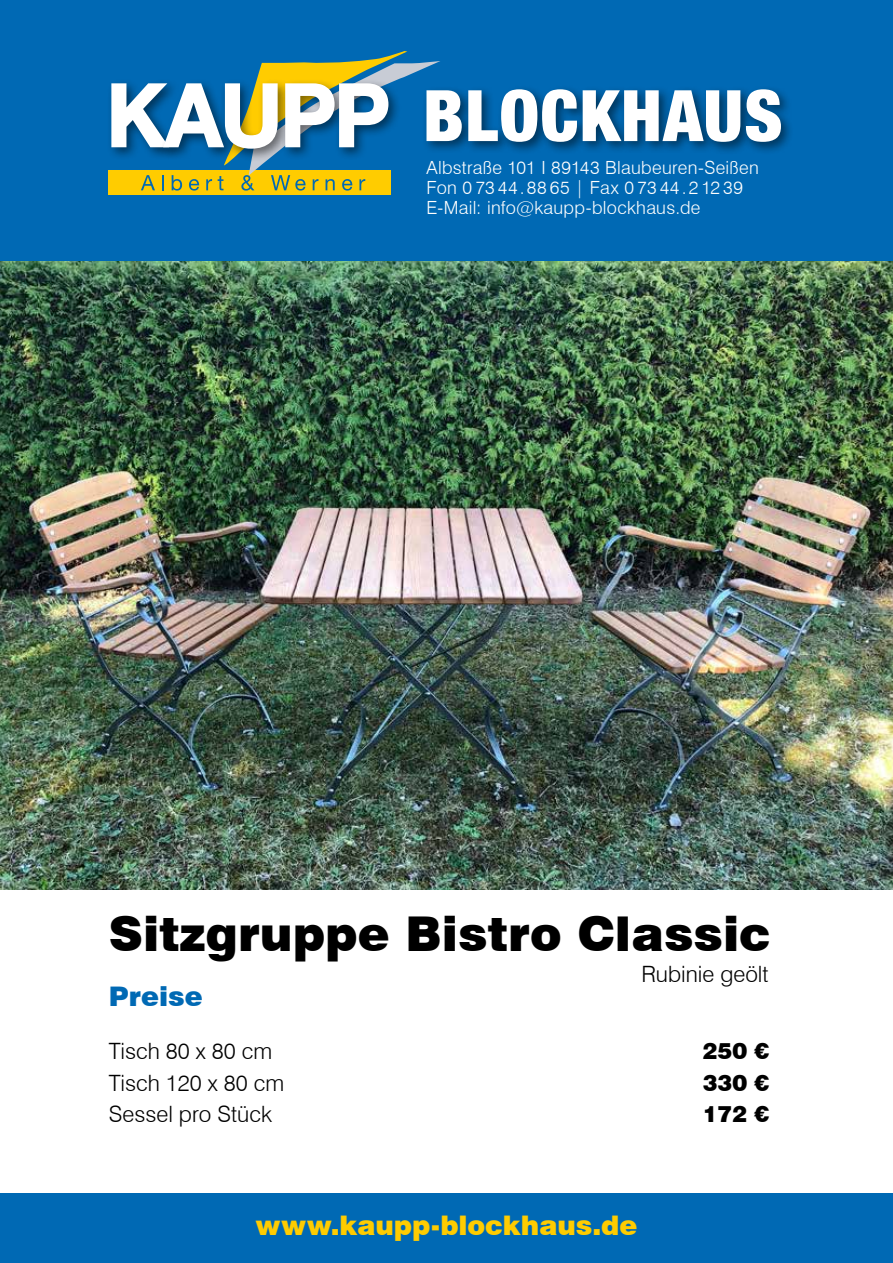
<style>
.page{position:relative;width:893px;height:1263px;background:#fff}
.page>*{position:absolute;margin:0;border:0;box-sizing:border-box;transform-origin:0 0}
.t1{font:900 48px "Swiss 721 BT";color:#000}
.t2{font:900 27px "Swiss 721 BT";letter-spacing:-.005em;color:#fc0}
.t3{font:900 27px "Swiss 721 BT";color:#0069b4}
.t4{font:300 22.5px "Swiss 721 BT";color:#000}
.t5{font:900 22.5px "Swiss 721 BT";color:#000}
.t6{font:300 18.15px/20px "Swiss 721 BT";letter-spacing:.015em;color:#fff}
</style>
<div class="page">
<img style="left:0;top:260px;width:893px;height:629px">
<div style="left:0;top:0;width:893px;height:260px;background:#0069b4"></div>
<div style="left:109px;top:170px;width:282px;height:25px;background:#fc0"></div>
<div style="left:422px;top:86px;width:53px;height:69px;background:#000;opacity:.5"></div>
<div style="left:464px;top:86px;width:47px;height:69px;background:#000;opacity:.5"></div>
<div style="left:496px;top:85px;width:55px;height:70px;background:#000;opacity:.5"></div>
<div style="left:537px;top:85px;width:53px;height:70px;background:#000;opacity:.5"></div>
<svg style="left:468px;top:89px;width:109px;height:53px;background:#95b8d1"></svg>
<div style="left:578px;top:86px;width:56px;height:69px;background:#000;opacity:.5"></div>
<div style="left:619px;top:86px;width:53px;height:69px;background:#000;opacity:.5"></div>
<div style="left:658px;top:86px;width:58px;height:69px;background:#000;opacity:.5"></div>
<div style="left:701px;top:86px;width:53px;height:69px;background:#000;opacity:.5"></div>
<svg style="left:583px;top:90px;width:157px;height:52px;background:#a8c3d7"></svg>
<div style="left:741px;top:85px;width:53px;height:70px;background:#000;opacity:.5"></div>
<svg style="left:746px;top:89px;width:35px;height:53px;background:#a9c4d8"></svg>
<div style="left:107px;top:79px;width:74px;height:82px;background:#0065ae"></div>
<svg style="left:111px;top:51px;width:351px;height:140px"></svg>
<div style="left:0;top:1194px;width:893px;height:69px;background:#0069b4"></div>
<p class="t6" style="left:426px;top:157px;width:334px">Albstraße 101 I 89143 Blaubeuren-Seißen<br>Fon 0 73 44.88 65 | Fax 0 73 44.2 12 39<br>E-Mail: info@kaupp-blockhaus.de</p>
<h1 class="t1" style="left:109px;top:905px;width:663px">Sitzgruppe Bistro Classic</h1>
<p class="t4" style="left:641px;top:960px;width:129px">Rubinie geölt</p>
<h2 class="t3" style="left:109px;top:980px;width:95px">Preise</h2>
<p class="t4" style="left:109px;top:1037px;width:165px">Tisch 80 x 80 cm</p>
<p class="t5" style="left:703px;top:1037px;width:68px">250 €</p>
<p class="t4" style="left:109px;top:1069px;width:177px">Tisch 120 x 80 cm</p>
<p class="t5" style="left:703px;top:1069px;width:68px">330 €</p>
<p class="t4" style="left:109px;top:1100px;width:165px">Sessel pro Stück</p>
<p class="t5" style="left:703px;top:1100px;width:68px">172 €</p>
<h2 class="t2" style="left:255px;top:1209px;width:383px">www.kaupp-blockhaus.de</h2>
</div>
